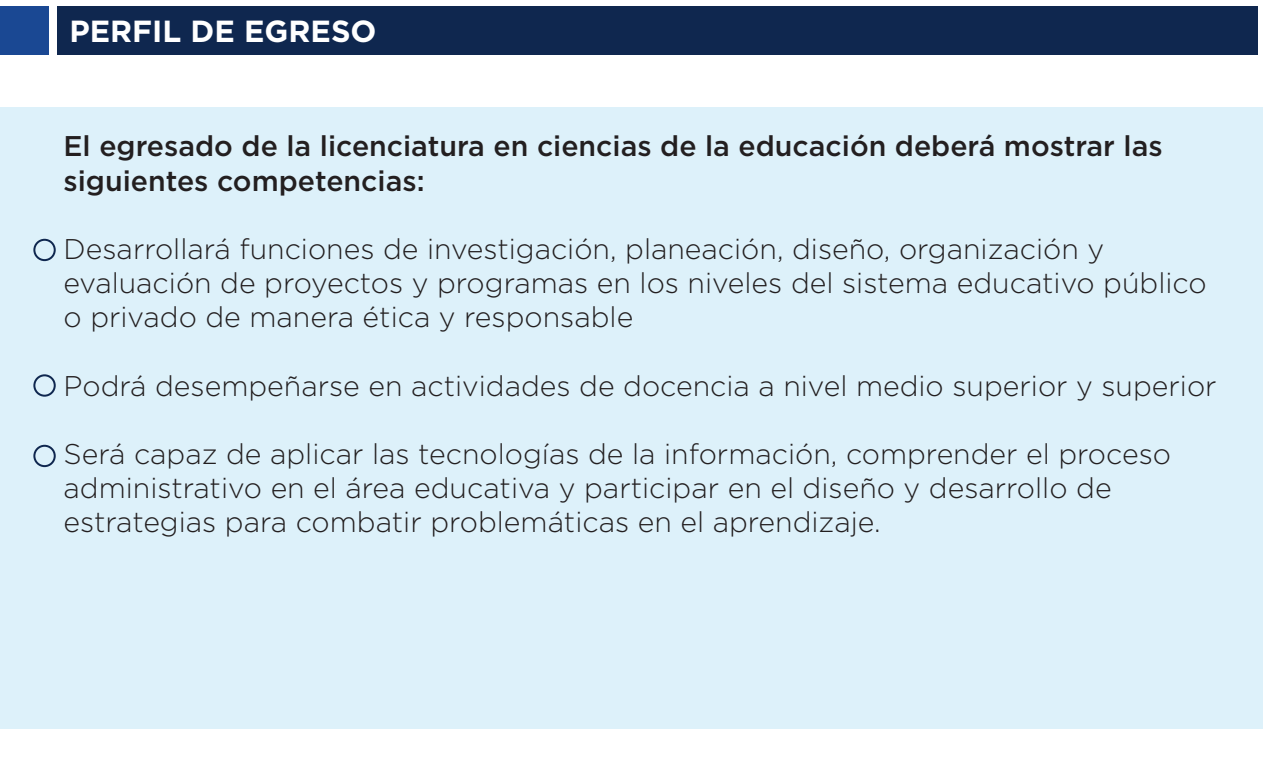
<style>
.page{position:relative;width:1263px;height:768px;background:#fff}
.page>*{position:absolute;margin:0;border:0;box-sizing:border-box;transform-origin:0 0}
.t1{font:700 30.6px "Gotham";color:#fff}
.t2{font:300 28.4px/34.2px "Gotham";color:#231f20}
.t3{font:500 28.4px/34.2px "Gotham";color:#231f20}
</style>
<div class="page">
<div style="left:0;top:108px;width:1263px;height:621px;background:#ddf1fa"></div>
<div style="left:33px;top:239px;width:23px;height:22px;border:2px solid #0f274f;border-radius:50%"></div>
<div style="left:33px;top:374px;width:23px;height:23px;border:2px solid #0f274f;border-radius:50%"></div>
<div style="left:57px;top:6px;width:1200px;height:49px;background:#0f274f"></div>
<div style="left:0;top:6px;width:49px;height:49px;background:#1a4893"></div>
<div style="left:33px;top:445px;width:23px;height:22px;border:2px solid #0f274f;border-radius:50%"></div>
<p class="t1" style="left:69px;top:10px;width:309px">PERFIL DE EGRESO</p>
<p class="t3" style="left:64px;top:129px;width:1100px">El egresado de la licenciatura en ciencias de la educación deberá mostrar las siguientes competencias:</p>
<p class="t2" style="left:64px;top:231px;width:1144px">Desarrollará funciones de investigación, planeación, diseño, organización y evaluación de proyectos y programas en los niveles del sistema educativo público o privado de manera ética y responsable</p>
<p class="t2" style="left:64px;top:368px;width:1154px">Podrá desempeñarse en actividades de docencia a nivel medio superior y superior</p>
<p class="t2" style="left:64px;top:436px;width:1109px">Será capaz de aplicar las tecnologías de la información, comprender el proceso administrativo en el área educativa y participar en el diseño y desarrollo de estrategias para combatir problemáticas en el aprendizaje.</p>
</div>
